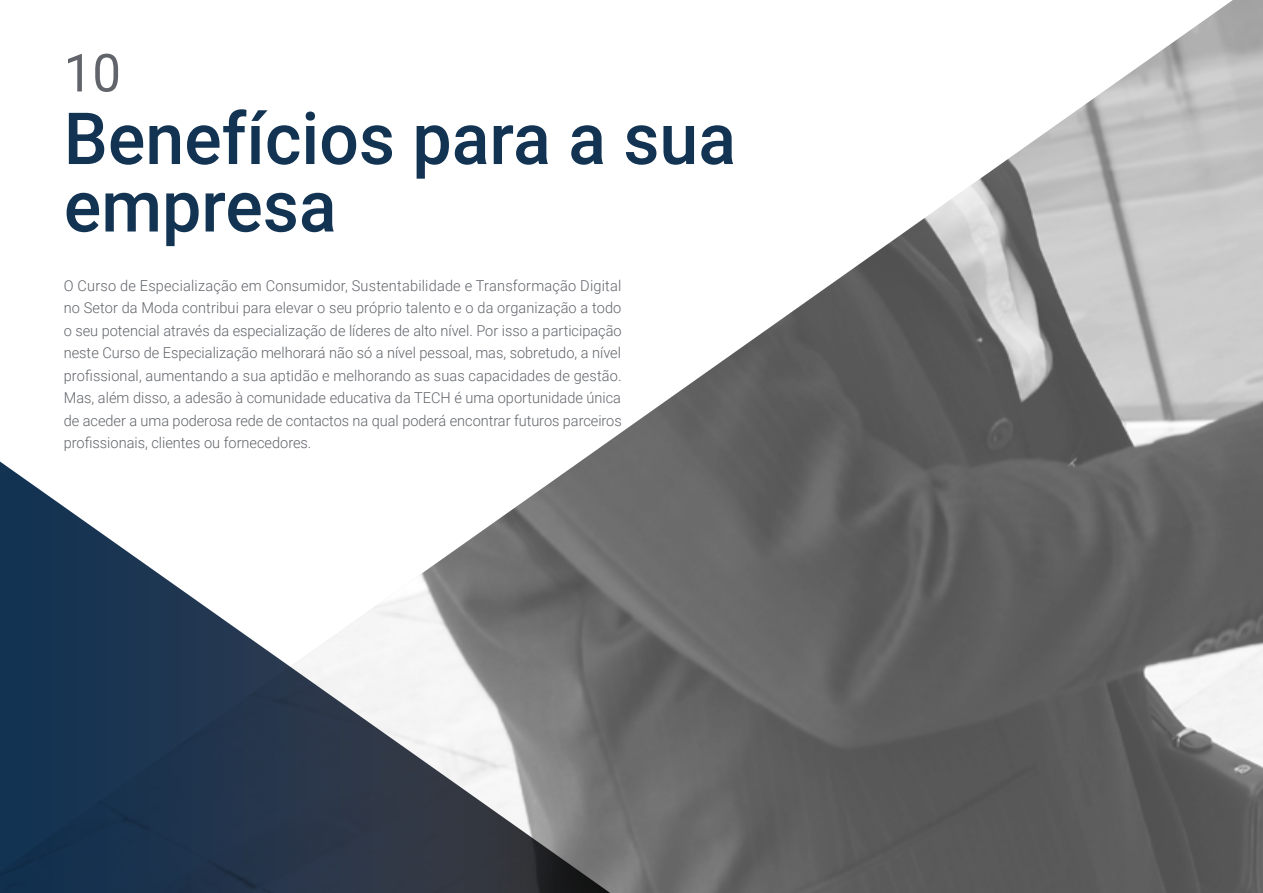
<style>
.page{position:relative;width:1263px;height:893px;background:#fff}
.page>*{position:absolute;margin:0;border:0;box-sizing:border-box;transform-origin:0 0}
.t1{font:500 72px/67.5px "Roboto";color:#123352}
.t2{font:52.5px "Roboto";color:#61646a}
.t3{font:300 15px/22.5px "Roboto";color:#61646a;text-align:justify}
</style>
<div class="page">
<img style="left:602px;top:0;width:661px;height:893px">
<svg style="left:0;top:446px;width:640px;height:447px"></svg>
<h2 class="t2" style="left:64px;top:36px;width:59px">10</h2>
<h1 class="t1" style="left:64px;top:102px;width:674px">Benefícios para a sua empresa</h1>
<p class="t3" style="left:64px;top:274px;width:559px">O Curso de Especialização em Consumidor, Sustentabilidade e Transformação Digital no Setor da Moda contribui para elevar o seu próprio talento e o da organização a todo o seu potencial através da especialização de líderes de alto nível. Por isso a participação neste Curso de Especialização melhorará não só a nível pessoal, mas, sobretudo, a nível profissional, aumentando a sua aptidão e melhorando as suas capacidades de gestão.<br>Mas, além disso, a adesão à comunidade educativa da TECH é uma oportunidade única de aceder a uma poderosa rede de contactos na qual poderá encontrar futuros parceiros profissionais, clientes ou fornecedores.</p>
</div>
